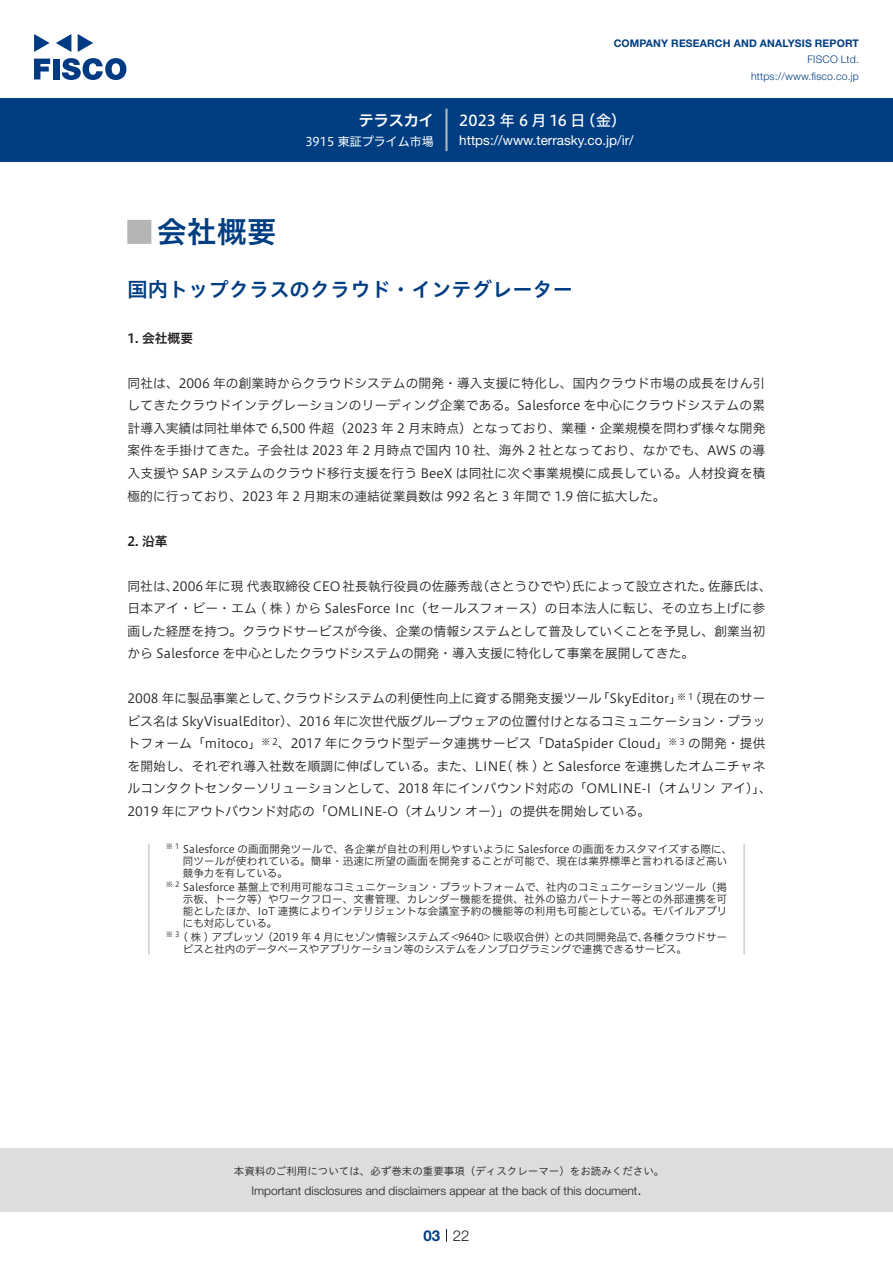
<style>
.page{position:relative;width:893px;height:1263px;background:#fff}
.page>*{position:absolute;margin:0;border:0;box-sizing:border-box;transform-origin:0 0}
.t1{font:30px "Hiragino UD Sans Std N W6";color:#003d81}
.t2{font:24px "Hiragino UD Sans Std N W6";color:#b5b5b6}
.t3{font:20.25px "Hiragino UD Sans Std W6";color:#003d81}
.t4{font:15px "Hiragino UD Sans F Std N W5";letter-spacing:.005em;color:#fff}
.t5{font:15px "Hiragino UD Sans F Std N W6";color:#fff}
.t6{font:300 15px "Helvetica Neue LT Std";color:#231f20}
.t7{font:700 15px "Helvetica Neue LT Std";color:#003d81}
.t8{font:13.5px "Helvetica Neue LT Std";color:#fff}
.t9{font:12.75px/22.5px "Hiragino UD Sans F Std N W3";color:#231f20}
.t10{font:12.75px "Hiragino UD Sans F Std N W6";color:#231f20}
.t11{font:300 12px "Helvetica Neue LT Std";color:#231f20}
.t12{font:12px "Hiragino UD Sans F Std N W4";color:#fff}
.t13{font:10.5px/12px "Hiragino UD Sans F Std N W3";letter-spacing:.015em;color:#231f20}
.t14{font:10.5px "Hiragino UD Sans Std W3";color:#231f20}
.t15{font:700 10.5px "Helvetica Neue LT Std";letter-spacing:.015em;color:#003d81}
.t16{font:300 10.5px/16.5px "Helvetica Neue LT Std";letter-spacing:.015em;color:#003d81;text-align:right}
.t17{font:8.85px "Hiragino UD Sans F Std N W3";color:#231f20}
.t18{font:7.35px "Hiragino UD Sans F Std N W3";color:#231f20}
</style>
<div class="page">
<div style="left:0;top:1148px;width:893px;height:64px;background:#ddd"></div>
<svg style="left:34px;top:59px;width:16px;height:20px"></svg>
<div style="left:53px;top:59px;width:6px;height:20px;background:#003a83"></div>
<svg style="left:62px;top:58px;width:64px;height:22px"></svg>
<svg style="left:34px;top:34px;width:16px;height:18px"></svg>
<svg style="left:78px;top:34px;width:15px;height:18px"></svg>
<svg style="left:56px;top:34px;width:15px;height:18px"></svg>
<div style="left:0;top:98px;width:893px;height:64px;background:#003d81"></div>
<hr style="left:445px;top:109px;width:3px;height:42px;background:#b5b5b6">
<svg style="left:446px;top:1229px;width:1px;height:13px"></svg>
<hr style="left:148px;top:844px;width:2px;height:111px;background:#d3d3d3">
<hr style="left:743px;top:844px;width:2px;height:111px;background:#d3d3d3">
<p class="t5" style="left:359px;top:109px;width:77px">テラスカイ</p>
<p class="t12" style="left:305px;top:132px;width:130px">3915 東証プライム市場</p>
<p class="t15" style="left:614px;top:37px;width:247px">COMPANY RESEARCH AND ANALYSIS REPORT</p>
<p class="t16" style="left:751px;top:51px;width:109px">FISCO Ltd. https://www.fisco.co j p.</p>
<p class="t4" style="left:581px;top:109px;width:47px">（金(</p>
<p class="t4" style="left:459px;top:109px;width:128px">2023 年 6 月 16 日</p>
<p class="t8" style="left:459px;top:132px;width:176px">https://www.terrasky. c o j p. /i r/</p>
<h1 class="t1" style="left:157px;top:209px;width:121px">会社概要</h1>
<h2 class="t2" style="left:128px;top:213px;width:25px">█</h2>
<h3 class="t3" style="left:128px;top:274px;width:447px">国内トップクラスのクラウド・インテグレーター</h3>
<p class="t10" style="left:128px;top:328px;width:67px">1. 会社概要</p>
<p class="t9" style="left:128px;top:371px;width:639px;text-align:justify">同社は、2006 年の創業時からクラウドシステムの開発・導入支援に特化し、国内クラウド市場の成長をけん引してきたクラウドインテグレーションのリーディング企業である。Salesforce を中心にクラウドシステムの累計導入実績は同社単体で 6,500 件超（2023 年 2 月末時点）となっており、業種・企業規模を問わず様々な開発案件を手掛けてきた。子会社は 2023 年 2 月時点で国内 10 社、海外 2 社となっており、なかでも、AWS の導入支援や SAP システムのクラウド移行支援を行う BeeX は同社に次ぐ事業規模に成長している。人材投資を積極的に行っており、2023 年 2 月期末の連結従業員数は 992 名と 3 年間で 1.9 倍に拡大した。</p>
<p class="t10" style="left:128px;top:531px;width:42px">2. 沿革</p>
<p class="t9" style="left:708px;top:574px;width:65px">佐藤氏は、</p>
<p class="t9" style="left:172px;top:574px;width:312px">2006 年に現代表取締役 CEO 社長執行役員の佐藤秀哉</p>
<p class="t9" style="left:476px;top:574px;width:103px">（さとうひでや）</p>
<p class="t9" style="left:128px;top:574px;width:639px">同社は、<br>日本アイ・ビー・エム ( 株 ) から SalesForce Inc（セールスフォース）の日本法人に転じ、その立ち上げに参画した経歴を持つ。クラウドサービスが今後、企業の情報システムとして普及していくことを予見し、創業当初から Salesforce を中心としたクラウドシステムの開発・導入支援に特化して事業を展開してきた。</p>
<p class="t9" style="left:597px;top:686px;width:170px">「SkyEditor」<sup>※</sup> （<sup>1</sup> 現在のサー</p>
<p class="t9" style="left:572px;top:574px;width:142px">氏によって設立された。</p>
<p class="t9" style="left:128px;top:686px;width:163px">2008 年に製品事業として、</p>
<p class="t9" style="left:128px;top:709px;width:639px">ビス名は SkyVisualEditor）、2016 年に次世代版グループウェアの位置付けとなるコミュニケーション・プラッ</p>
<p class="t9" style="left:688px;top:731px;width:79px">の開発・提供</p>
<p class="t9" style="left:283px;top:686px;width:320px">クラウドシステムの利便性向上に資する開発支援ツール</p>
<p class="t9" style="left:128px;top:731px;width:646px">トフォーム「mitoco」<sup>※</sup> 、<sup>2</sup> 2017 年にクラウド型データ連携サービス「DataSpider Cloud」<sup>※<br></sup>を開始し、それぞれ導入社数を順調に伸ばしている。また、LINE( 株 ) と Salesforce を連携したオムニチャネルコンタクトセンターソリューションとして、2018 年にインバウンド対応の「OMLINE （I - オムリンアイ 、「( 2019 年にアウトバウンド対応の「OMLINE O- （オムリンオー）」の提供を開始している。</p>
<p class="t13" style="left:183px;top:842px;width:551px">Salesforce の画面開発ツールで、各企業が自社の利用しやすいように Salesforce の画面をカスタマイズする際に、</p>
<p class="t17" style="left:679px;top:735px;width:7px">3</p>
<p class="t18" style="left:166px;top:840px;width:15px">※1</p>
<p class="t13" style="left:183px;top:854px;width:546px">同ツールが使われている。簡単・迅速に所望の画面を開発することが可能で、現在は業界標準と言われるほど高い</p>
<p class="t13" style="left:183px;top:881px;width:546px">Salesforce 基盤上で利用可能なコミュニケーション・プラットフォームで、社内のコミュニケーションツール（掲</p>
<p class="t13" style="left:183px;top:866px;width:106px">競争力を有している。</p>
<p class="t13" style="left:183px;top:893px;width:546px">示板、トーク等）やワークフロー、文書管理、カレンダー機能を提供、社外の協力パートナー等との外部連携を可能としたほか、IoT 連携によりインテリジェントな会議室予約の機能等の利用も可能としている。モバイルアプリ</p>
<p class="t13" style="left:643px;top:931px;width:85px">各種クラウドサー</p>
<p class="t18" style="left:166px;top:879px;width:15px">※2</p>
<p class="t13" style="left:183px;top:917px;width:96px">にも対応している。</p>
<p class="t13" style="left:183px;top:943px;width:505px">ビスと社内のデータベースやアプリケーション等のシステムをノンプログラミングで連携できるサービス。</p>
<p class="t18" style="left:166px;top:929px;width:15px">※3</p>
<p class="t13" style="left:183px;top:931px;width:83px">( 株 ) アプレッソ</p>
<p class="t13" style="left:262px;top:931px;width:295px">（2019 年 4 月にセゾン情報システムズ &lt;9640&gt; に吸収合併）</p>
<p class="t13" style="left:554px;top:931px;width:96px">との共同開発品で、</p>
<p class="t14" style="left:234px;top:1163px;width:432px">本資料のご利用については、必ず巻末の重要事項（ディスクレーマー）をお読みください。</p>
<p class="t6" style="left:637px;top:1180px;width:6px">.</p>
<p class="t11" style="left:251px;top:1183px;width:387px">Important disclosures and disclaimers appear at the back of this document</p>
<p class="t7" style="left:423px;top:1226px;width:18px">03</p>
<p class="t6" style="left:453px;top:1226px;width:18px">22</p>
</div>
